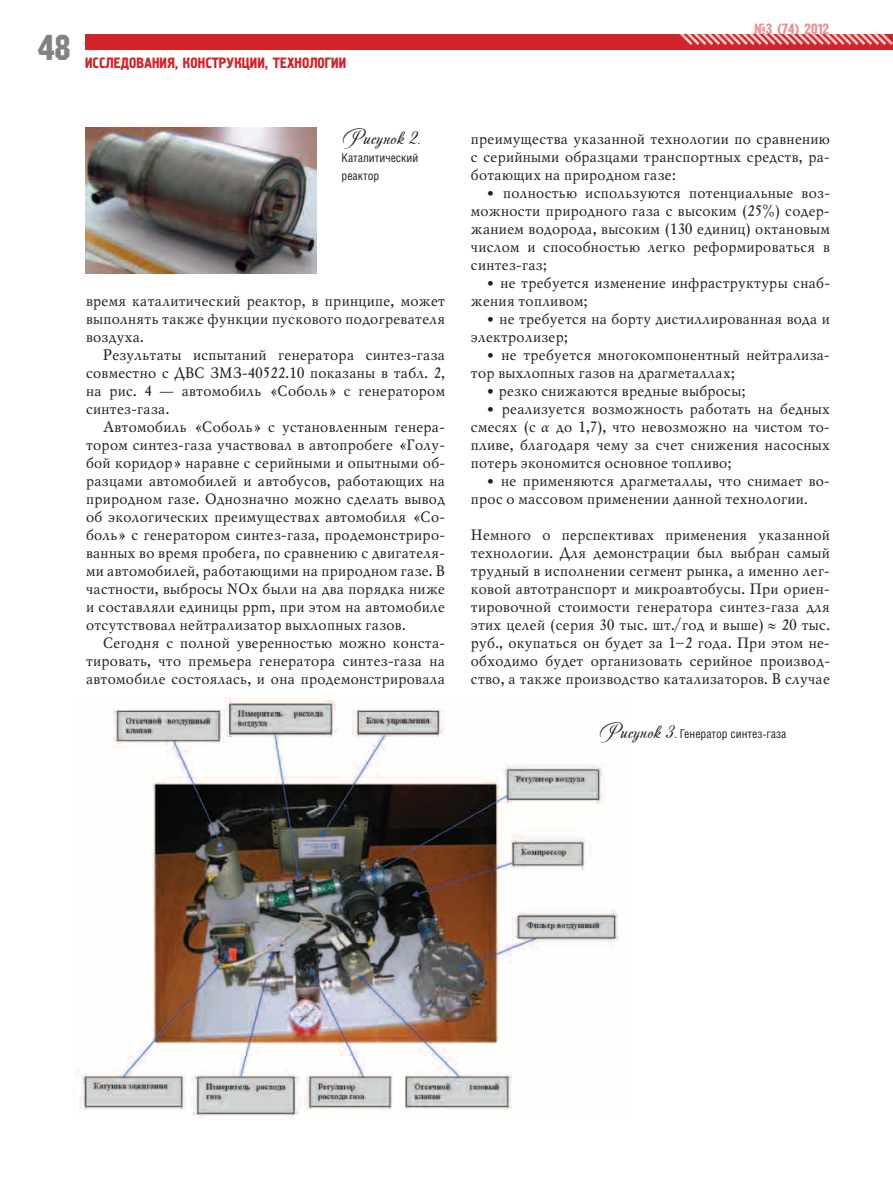
<style>
.page{position:relative;width:893px;height:1191px;background:#fff}
.page>*{position:absolute;margin:0;border:0;box-sizing:border-box;transform-origin:0 0}
.t1{font:36px "Machine C";color:#808285}
.t2{font:21px "Andantinoscript";color:#231f20}
.t3{font:15px/18px "Mysl C";color:#231f20;text-align:justify}
.t4{font:15px "Pollock 1 C";letter-spacing:.07em;color:#d1232a}
.t5{font:15px "Pollock 1 C";color:#d1232a}
.t6{font:12px/18px "Helios Cond";color:#231f20}
.s1{font-family:"Helios Cond";font-size:12px}
.s2{font-family:"Calibri"}
.s3{font-family:"Minion Pro";font-style:italic}
.s4{font-family:"Andantinoscript";font-size:21px}
</style>
<div class="page">
<div style="left:85px;top:34px;width:808px;height:16px;background:#d1232a"></div>
<svg style="left:679px;top:34px;width:214px;height:11px"></svg>
<img style="left:85px;top:128px;width:231px;height:146px">
<img style="left:73px;top:697px;width:546px;height:422px">
<h1 class="t1" style="left:38px;top:27px;width:34px">48</h1>
<p class="t4" style="left:85px;top:55px;width:255px">Исследования, конструкции , технологии</p>
<h2 class="t2" style="left:342px;top:123px;width:80px">Рисунок 2<span class="s1">.</span></h2>
<p class="t6" style="left:342px;top:149px;width:78px">Каталитический реактор</p>
<p class="t3" style="left:85px;top:292px;width:361px">время каталитический реактор, в принципе, может выполнять также функции пускового подогревателя воздуха.</p>
<p class="t3" style="left:85px;top:346px;width:361px;text-indent:17px">Результаты испытаний генератора синтез-газа совместно с ДВС ЗМЗ-40522.10 показаны в табл. 2, на рис. 4 — автомобиль «Соболь» с генератором синтез-газа.</p>
<p class="t3" style="left:85px;top:418px;width:361px;text-indent:17px">Автомобиль «Соболь» с установленным генера&shy;тором синтез-газа участвовал в автопробеге «Голу&shy;бой коридор» наравне с серийными и опытными об&shy;разцами автомобилей и автобусов, работающих на природном газе. Однозначно можно сделать вывод об экологических преимуществах автомобиля «Со&shy;боль» с генератором синтез-газа, продемонстриро&shy;ванных во время пробега, по сравнению с двигателя&shy;ми автомобилей, работающими на природном газе. В частности, выбросы NOx были на два порядка ниже и составляли единицы ppm, при этом на автомобиле отсутствовал нейтрализатор выхлопных газов.</p>
<p class="t3" style="left:85px;top:634px;width:361px;text-indent:17px">Сегодня с полной уверенностью можно конста&shy;тировать, что премьера генератора синтез-газа на автомобиле состоялась, и она продемонстрировала</p>
<p class="t5" style="left:753px;top:21px;width:77px">№3 (74) 2012</p>
<p class="t3" style="left:470px;top:130px;width:361px">преимущества указанной технологии по сравнению с серийными образцами транспортных средств, ра&shy;ботающих на природном газе:</p>
<p class="t3" style="left:470px;top:184px;width:361px;text-indent:17px"><span class="s2">•</span> полностью используются потенциальные воз&shy;можности природного газа с высоким (25%) содер&shy;жанием водорода, высоким (130 единиц) октановым числом и способностью легко реформироваться в синтез-газ;</p>
<p class="t3" style="left:470px;top:274px;width:361px;text-indent:17px"><span class="s2">•</span> не требуется изменение инфраструктуры снаб&shy;жения топливом;</p>
<p class="t3" style="left:470px;top:310px;width:361px;text-indent:17px"><span class="s2">•</span> не требуется на борту дистиллированная вода и электролизер;</p>
<p class="t3" style="left:470px;top:346px;width:361px;text-indent:17px"><span class="s2">•</span> не требуется многокомпонентный нейтрализа&shy;тор выхлопных газов на драгметаллах;</p>
<p class="t3" style="left:487px;top:382px;width:259px"><span class="s2">•</span> резко снижаются вредные выбросы;</p>
<p class="t3" style="left:470px;top:400px;width:361px;text-indent:17px"><span class="s2">•</span> реализуется возможность работать на бедных смесях (с <span class="s3">α</span> до 1,7), что невозможно на чистом то&shy;пливе, благодаря чему за счет снижения насосных потерь экономится основное топливо;</p>
<p class="t3" style="left:470px;top:472px;width:361px;text-indent:17px"><span class="s2">•</span> не применяются драгметаллы, что снимает во&shy;прос о массовом применении данной технологии.</p>
<p class="t3" style="left:470px;top:526px;width:361px">Немного о перспективах применения указанной технологии. Для демонстрации был выбран самый трудный в исполнении сегмент рынка, а именно лег&shy;ковой автотранспорт и микроавтобусы. При ориен&shy;тировочной стоимости генератора синтез-газа для этих целей (серия 30 тыс. шт./год и выше) ≈ 20 тыс. руб., окупаться он будет за 1–2 года. При этом не&shy;обходимо будет организовать серийное производ&shy;ство, а также производство катализаторов. В случае</p>
<p class="t6" style="left:598px;top:725px;width:189px"><span class="s4">Рисунок 3</span>. Генератор синтез-газа</p>
</div>
